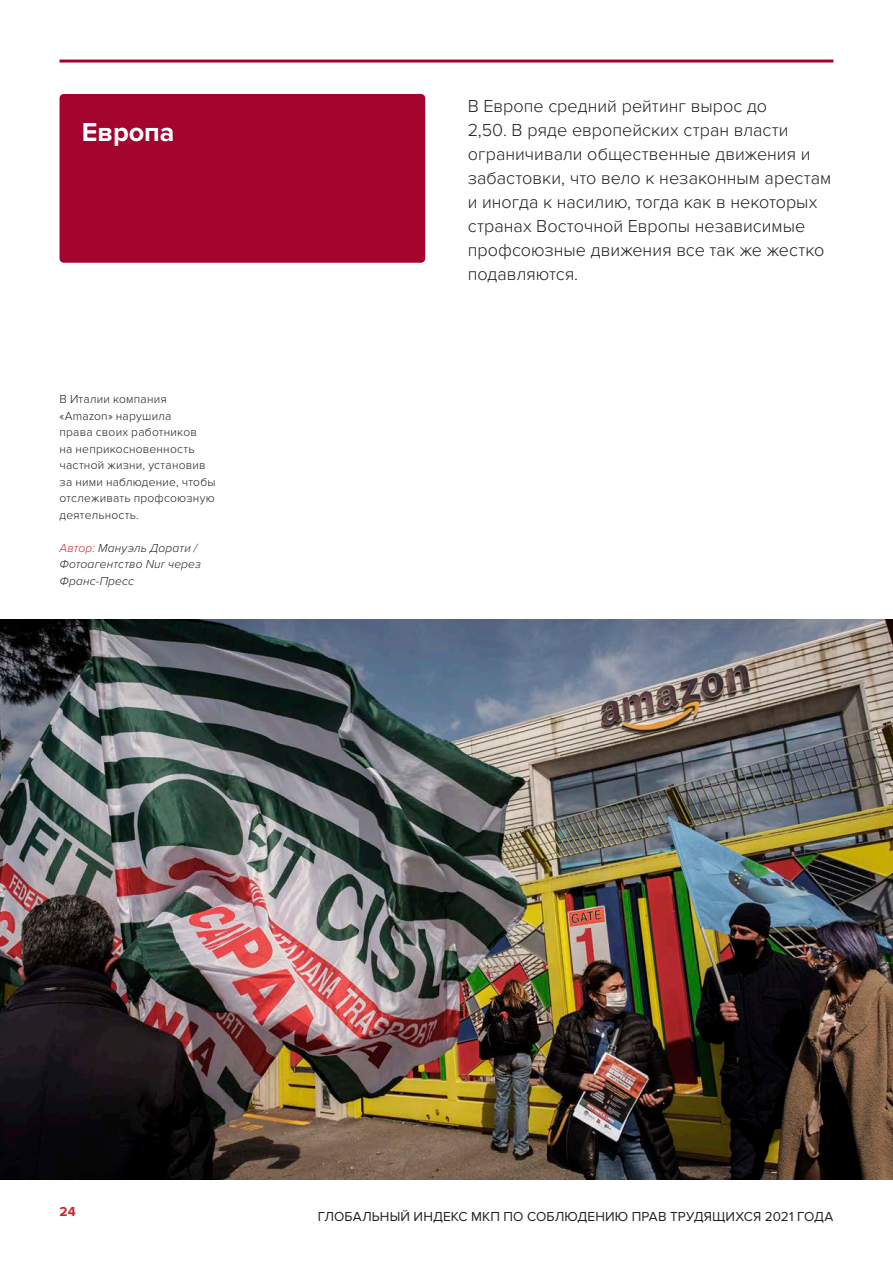
<style>
.page{position:relative;width:893px;height:1263px;background:#fff}
.page>*{position:absolute;margin:0;border:0;box-sizing:border-box;transform-origin:0 0}
.Sub_Header_1{font:700 27px "Proxima Nova";letter-spacing:-.005em;color:#fff}
.Body_Copy_Large{font:300 18px/24px "Proxima Nova";color:#231f20}
.t1{font:13.5px "Proxima Nova";letter-spacing:.01em;color:#231f20}
.t2{font:700 13.5px "Proxima Nova";color:#d1232a}
.References{font:300 12px/16.5px "Proxima Nova";letter-spacing:.02em;color:#231f20}
.References-2{font:italic 300 12px/16.5px "Proxima Nova";letter-spacing:.01em;color:#231f20}
.s1{color:#d1232a}
</style>
<div class="page">
<hr style="left:60px;top:1179px;width:833px;height:1px;background:#bcbdc0">
<div style="left:60px;top:94px;width:365px;height:169px;background:#a3052e;border-radius:4px"></div>
<hr style="left:60px;top:60px;width:773px;height:3px;background:#a3052e">
<img style="left:0;top:619px;width:893px;height:560px">
<p class="Sub_Header_1" style="left:82px;top:117px;width:94px">Европа</p>
<p class="References" style="left:60px;top:391px;width:158px">В Италии компания «Amazon» нарушила<br>права своих работников<br>на неприкосновенность частной жизни, установив за ними наблюдение, чтобы отслеживать профсоюзную деятельность.</p>
<p class="References-2" style="left:60px;top:539px;width:143px"><span class="s1">Автор:</span> Мануэль Дорати /<br>Фотоагентство Nur через<br>Франс-Пресс</p>
<p class="Body_Copy_Large" style="left:468px;top:95px;width:365px">В Европе средний рейтинг вырос до<br>2,50. В ряде европейских стран власти ограничивали общественные движения и забастовки, что вело к незаконным арестам и иногда к насилию, тогда как в некоторых странах Восточной Европы независимые профсоюзные движения все так же жестко подавляются.</p>
<p class="t2" style="left:60px;top:1204px;width:18px">24</p>
<p class="t1" style="left:318px;top:1208px;width:517px">ГЛОБАЛЬНЫЙ ИНДЕКС МКП ПО СОБЛЮДЕНИЮ ПРАВ ТРУДЯЩИХСЯ 2021 ГОДА</p>
</div>
